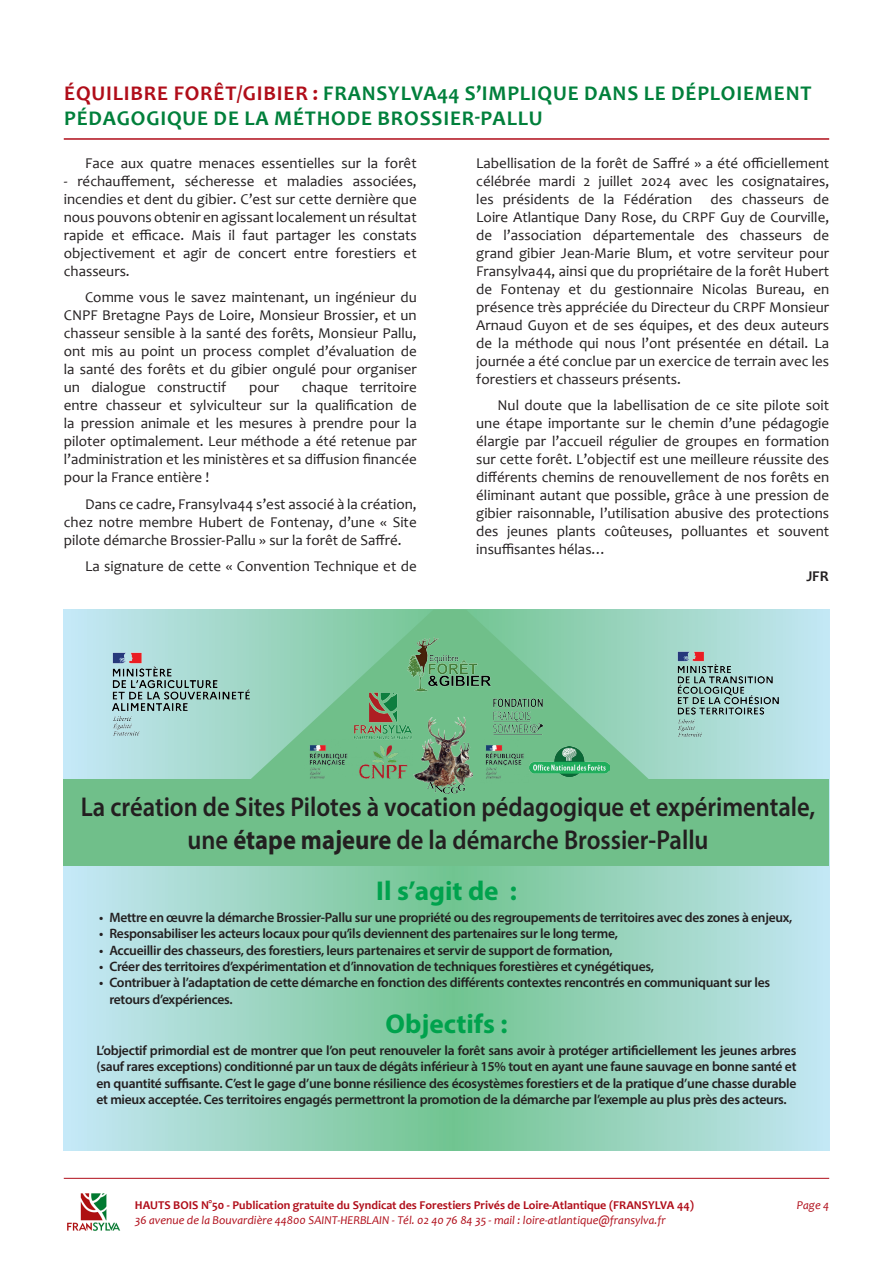
<style>
.page{position:relative;width:893px;height:1263px;background:#fff}
.page>*{position:absolute;margin:0;border:0;box-sizing:border-box;transform-origin:0 0}
.t1{font:600 27.3px/32.7px "Myriad Pro";color:#231f20;text-align:center;scale:.9 1}
.t2{font:700 27.3px "Myriad Pro";color:#00a24d}
.TITRE{font:700 21px/25.2px "Candara";letter-spacing:.04em;color:#00803b}
.pARAGRAPHE{font:15px/18px "Candara";color:#231f20;text-align:justify}
.pARAGRAPHE-2{font:700 15px "Candara";color:#231f20}
.t3{font:600 13.65px/16.4px "Myriad Pro";letter-spacing:-.02em;color:#231f20;text-align:justify}
.t4{font:italic 12px "Candara";color:#b00d19}
.t5{font:700 12px "Candara";color:#b00d19}
.s1{color:#b00d19}
.s2{font-weight:700}
</style>
<div class="page">
<hr style="left:64px;top:1178px;width:765px;height:1px;background:#b00d19">
<img style="left:67px;top:1193px;width:54px;height:38px">
<hr style="left:64px;top:138px;width:765px;height:2px;background:#b00d19">
<svg style="left:64px;top:610px;width:765px;height:541px;background:#9ed6c6"></svg>
<svg style="left:242px;top:610px;width:416px;height:169px;background:#87cba8"></svg>
<img style="left:101px;top:642px;width:163px;height:104px">
<img style="left:667px;top:642px;width:124px;height:104px">
<img style="left:305px;top:739px;width:107px;height:40px">
<img style="left:530px;top:746px;width:79px;height:30px">
<div style="left:64px;top:779px;width:765px;height:86px;background:#70bf8a"></div>
<img style="left:403px;top:634px;width:94px;height:63px">
<img style="left:414px;top:716px;width:58px;height:78px">
<img style="left:480px;top:739px;width:48px;height:40px">
<img style="left:353px;top:692px;width:59px;height:48px">
<img style="left:487px;top:692px;width:62px;height:48px">
<p class="TITRE" style="left:64px;top:81px;width:749px"><span class="s1">ÉQUILIBRE FORÊT/GIBIER :</span> FRANSYLVA44 S’IMPLIQUE DANS LE DÉPLOIEMENT<br>PÉDAGOGIQUE DE LA MÉTHODE BROSSIER-PALLU</p>
<p class="pARAGRAPHE" style="left:476px;top:154px;width:354px">Labellisation de la forêt de Saffré » a été officiellement célébrée mardi 2 juillet 2024 avec les cosignataires, les présidents de la Fédération des chasseurs de Loire Atlantique Dany Rose, du CRPF Guy de Courville, de l’association départementale des chasseurs de grand gibier Jean-Marie Blum, et votre serviteur pour Fransylva44, ainsi que du propriétaire de la forêt Hubert de Fontenay et du gestionnaire Nicolas Bureau, en présence très appréciée du Directeur du CRPF Monsieur Arnaud Guyon et de ses équipes, et des deux auteurs de la méthode qui nous l’ont présentée en détail. La journée a été conclue par un exercice de terrain avec les forestiers et chasseurs présents.</p>
<p class="pARAGRAPHE" style="left:476px;top:396px;width:354px;text-indent:21px">Nul doute que la labellisation de ce site pilote soit une étape importante sur le chemin d’une pédagogie élargie par l’accueil régulier de groupes en formation sur cette forêt. L’objectif est une meilleure réussite des différents chemins de renouvellement de nos forêts en éliminant autant que possible, grâce à une pression de gibier raisonnable, l’utilisation abusive des protections des jeunes plants coûteuses, polluantes et souvent insuffisantes hélas…</p>
<p class="pARAGRAPHE-2" style="left:806px;top:566px;width:24px">JFR</p>
<p class="pARAGRAPHE" style="left:85px;top:154px;width:333px">Face aux quatre menaces essentielles sur la forêt</p>
<p class="pARAGRAPHE" style="left:64px;top:172px;width:354px">- réchauffement, sécheresse et maladies associées, incendies et dent du gibier. C’est sur cette dernière que nous pouvons obtenir en agissant localement un résultat rapide et efficace. Mais il faut partager les constats objectivement et agir de concert entre forestiers et chasseurs.</p>
<p class="pARAGRAPHE" style="left:64px;top:288px;width:354px;text-indent:21px">Comme vous le savez maintenant, un ingénieur du CNPF Bretagne Pays de Loire, Monsieur Brossier, et un chasseur sensible à la santé des forêts, Monsieur Pallu, ont mis au point un process complet d’évaluation de la santé des forêts et du gibier ongulé pour organiser un dialogue constructif</p>
<p class="pARAGRAPHE" style="left:64px;top:378px;width:354px;text-indent:238px">chaque territoire entre chasseur et sylviculteur sur la qualification de la pression animale et les mesures à prendre pour la piloter optimalement. Leur méthode a été retenue par l’administration et les ministères et sa diffusion financée pour la France entière !</p>
<p class="pARAGRAPHE" style="left:64px;top:495px;width:354px;text-indent:21px">Dans ce cadre, Fransylva44 s’est associé à la création, chez notre membre Hubert de Fontenay, d’une « Site pilote démarche Brossier-Pallu » sur la forêt de Saffré.</p>
<p class="pARAGRAPHE" style="left:85px;top:557px;width:333px">La signature de cette « Convention Technique et de</p>
<p class="pARAGRAPHE" style="left:249px;top:378px;width:32px">pour</p>
<p class="t1" style="left:81px;top:790px;width:817px">La création de Sites Pilotes à vocation pédagogique et expérimentale, une <span class="s2">étape majeure</span> de la démarche Brossier-Pallu</p>
<p class="t2" style="left:376px;top:873px;width:142px">Il s’agit de :</p>
<p class="t3" style="left:99px;top:909px;width:695px">• Mettre en œuvre la démarche Brossier-Pallu sur une propriété ou des regroupements de territoires avec des zones à enjeux,</p>
<p class="t3" style="left:99px;top:925px;width:520px">• Responsabiliser les acteurs locaux pour qu’ils deviennent des partenaires sur le long terme,</p>
<p class="t3" style="left:99px;top:941px;width:515px">• Accueillir des chasseurs, des forestiers, leurs partenaires et servir de support de formation,</p>
<p class="t3" style="left:99px;top:958px;width:556px">• Créer des territoires d’expérimentation et d’innovation de techniques forestières et cynégétiques,</p>
<p class="t3" style="left:109px;top:974px;width:662px;text-indent:-10px">• Contribuer à l’adaptation de cette démarche en fonction des différents contextes rencontrés en communiquant sur les retours d’expériences.</p>
<p class="t2" style="left:385px;top:1006px;width:124px">Objectifs :</p>
<p class="t3" style="left:97px;top:1042px;width:701px">L’objectif primordial est de montrer que l’on peut renouveler la forêt sans avoir à protéger artificiellement les jeunes arbres (sauf rares exceptions) conditionné par un taux de dégâts inférieur à 15% tout en ayant une faune sauvage en bonne santé et en quantité suffisante. C’est le gage d’une bonne résilience des écosystèmes forestiers et de la pratique d’une chasse durable et mieux acceptée. Ces territoires engagés permettront la promotion de la démarche par l’exemple au plus près des acteurs.</p>
<p class="t5" style="left:135px;top:1198px;width:561px">HAUTS BOIS N°50 - Publication gratuite du Syndicat des Forestiers Privés de Loire-Atlantique (FRANSYLVA 44)</p>
<p class="t4" style="left:135px;top:1212px;width:533px">36 avenue de la Bouvardière 44800 SAINT-HERBLAIN - Tél. 02 40 76 84 35 - mail : loire-atlantique@fransylva.fr</p>
<p class="t4" style="left:797px;top:1198px;width:34px">Page 4</p>
</div>
